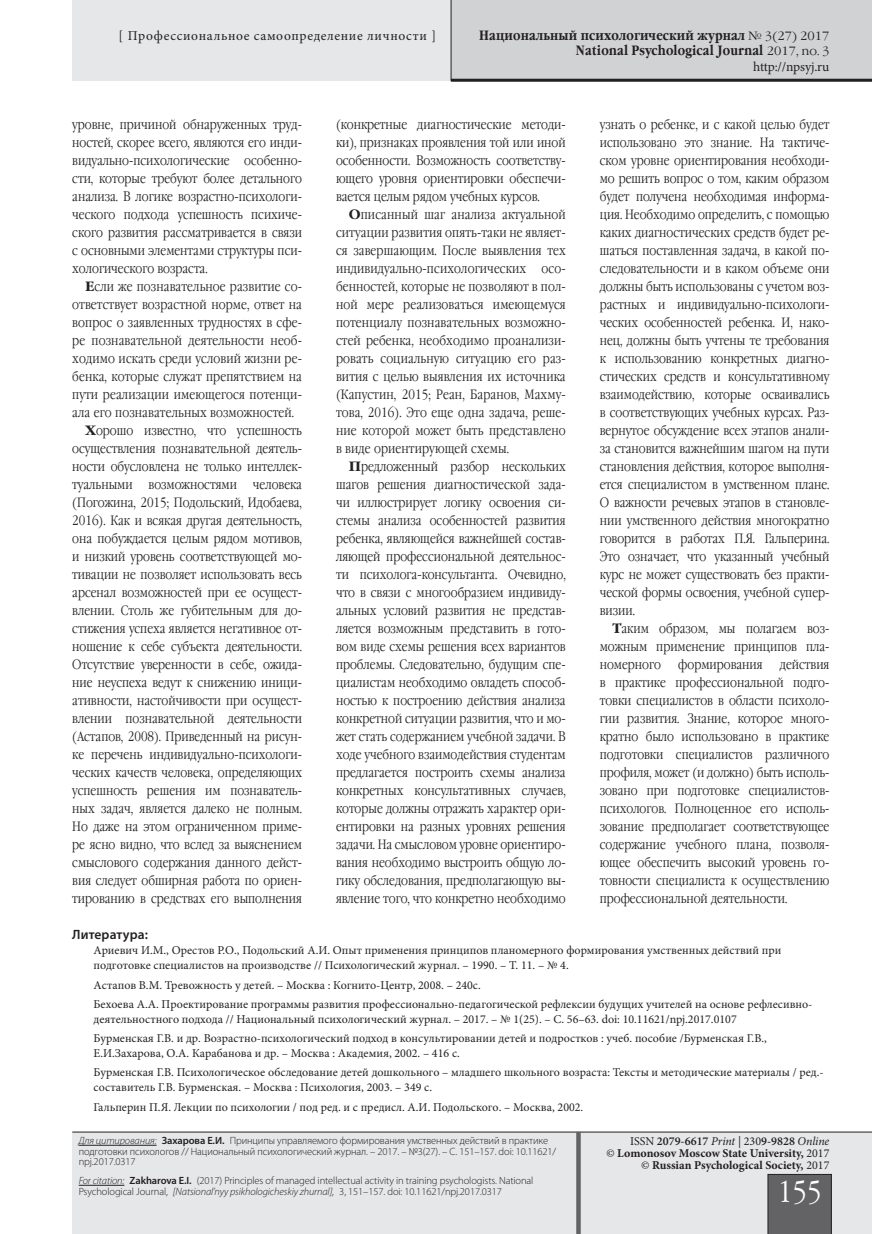
<style>
.page{position:relative;width:872px;height:1234px;background:#fff}
.page>*{position:absolute;margin:0;border:0;box-sizing:border-box;transform-origin:0 0}
.t1{font:30px "Garamond Narrow C";color:#fff}
.Main_text{font:13.5px/18px "Garamond Narrow C";color:#231f20;text-align:justify}
.t2{font:700 13.5px/15px "Garamond Narrow C";letter-spacing:.01em;color:#231f20;text-align:right}
.t3{font:13.5px "Minion Pro";letter-spacing:.05em;color:#231f20}
.t4{font:13.5px "Minion Pro";letter-spacing:-.015em;color:#231f20}
.SubHeader___2nd_leve{font:600 13.5px "Myriad Pro";letter-spacing:.01em;color:#231f20}
.Reference{font:12px/15px "Minion Pro";color:#231f20}
.t5{font:700 12px/12px "Minion Pro";color:#231f20;text-align:right}
.t6{font:300 10.5px/10.5px "Myriad Pro";letter-spacing:-.01em;color:#231f20}
.s1{font-family:"Garamond C";font-weight:400;font-size:12px}
.s2{font-family:"Garamond C";font-weight:700}
.s3{font-style:italic}
.s4{font-weight:600}
.s5{font-weight:400}
.s6{font-weight:400;font-style:italic}
</style>
<div class="page">
<div style="left:72px;top:0;width:800px;height:81px;background:#e6e7e9"></div>
<div style="left:451px;top:0;width:421px;height:81px;background:#d1d2d4"></div>
<div style="left:72px;top:1132px;width:800px;height:101px;background:#e6e7e9"></div>
<hr style="left:72px;top:1131px;width:800px;height:1px;background:#231f20">
<div style="left:767px;top:1173px;width:64px;height:60px;background:#636366"></div>
<hr style="left:451px;top:79px;width:421px;height:3px;background:#231f20">
<div style="left:576px;top:1131px;width:5px;height:102px;background:#636366"></div>
<hr style="left:451px;top:0;width:1px;height:81px;background:#231f20">
<hr style="left:79px;top:1144px;width:78px;height:1px;background:#231f20">
<hr style="left:79px;top:1184px;width:45px;height:1px;background:#231f20">
<p class="t3" style="left:119px;top:26px;width:319px">[ Профессиональное самоопределение личности ]</p>
<p class="t2" style="left:479px;top:28px;width:352px">Национальный психологический журнал <span class="s1">№ 3(27) 2017<br></span>National Psychological Journal <span class="s1">2017, no. 3</span></p>
<p class="t4" style="left:753px;top:57px;width:78px">http://npsyj.ru</p>
<p class="Main_text" style="left:72px;top:115px;width:231px">уровне, причиной обнаруженных труд&shy;ностей, скорее всего, являются его инди&shy;видуально-психологические особенно&shy;сти, которые требуют более детального анализа. В логике возрастно-психологи&shy;ческого подхода успешность психиче&shy;ского развития рассматривается в связи с основными элементами структуры пси&shy;хологического возраста.</p>
<p class="Main_text" style="left:72px;top:277px;width:231px;text-indent:13px"><span class="s2">Е</span>сли же познавательное развитие со&shy;ответствует возрастной норме, ответ на вопрос о заявленных трудностях в сфе&shy;ре познавательной деятельности необ&shy;ходимо искать среди условий жизни ре&shy;бенка, которые служат препятствием на пути реализации имеющегося потенци&shy;ала его познавательных возможностей.</p>
<p class="Main_text" style="left:72px;top:421px;width:231px;text-indent:13px"><span class="s2">Х</span>орошо известно, что успешность осуществления познавательной деятель&shy;ности обусловлена не только интеллек&shy;туальными возможностями человека (Погожина, 2015; Подольский, Идобаева, 2016). Как и всякая другая деятельность, она побуждается целым рядом мотивов, и низкий уровень соответствующей мо&shy;тивации не позволяет использовать весь арсенал возможностей при ее осущест&shy;влении. Столь же губительным для до&shy;стижения успеха является негативное от&shy;ношение к себе субъекта деятельности.<br>Отсутствие уверенности в себе, ожида&shy;ние неуспеха ведут к снижению иници&shy;ативности, настойчивости при осущест&shy;влении познавательной деятельности (Астапов, 2008). Приведенный на рисун&shy;ке перечень индивидуально-психологи&shy;ческих качеств человека, определяющих успешность решения им познаватель&shy;ных задач, является далеко не полным.<br>Но даже на этом ограниченном приме&shy;ре ясно видно, что вслед за выяснением смыслового содержания данного дейст&shy;вия следует обширная работа по ориен&shy;тированию в средствах его выполнения</p>
<p class="Main_text" style="left:336px;top:115px;width:231px">(конкретные диагностические методи&shy;ки), признаках проявления той или иной особенности. Возможность соответству&shy;ющего уровня ориентировки обеспечи&shy;вается целым рядом учебных курсов.</p>
<p class="Main_text" style="left:336px;top:205px;width:231px;text-indent:13px"><span class="s2">О</span>писанный шаг анализа актуальной ситуации развития опять-таки не являет&shy;ся завершающим. После выявления тех индивидуально-психологических осо&shy;бенностей, которые не позволяют в пол&shy;ной мере реализоваться имеющемуся потенциалу познавательных возможно&shy;стей ребенка, необходимо проанализи&shy;ровать социальную ситуацию его раз&shy;вития с целью выявления их источника (Капустин, 2015; Реан, Баранов, Махму&shy;това, 2016). Это еще одна задача, реше&shy;ние которой может быть представлено в виде ориентирующей схемы.</p>
<p class="Main_text" style="left:336px;top:457px;width:231px;text-indent:13px"><span class="s2">П</span>редложенный разбор нескольких шагов решения диагностической зада&shy;чи иллюстрирует логику освоения си&shy;стемы анализа особенностей развития ребенка, являющейся важнейшей состав&shy;ляющей профессиональной деятельнос&shy;ти психолога-консультанта. Очевидно, что в связи с многообразием индивиду&shy;альных условий развития не представ&shy;ляется возможным представить в гото&shy;вом виде схемы решения всех вариантов проблемы. Следовательно, будущим спе&shy;циалистам необходимо овладеть способ&shy;ностью к построению действия анализа конкретной ситуации развития, что и мо&shy;жет стать содержанием учебной задачи. В ходе учебного взаимодействия студентам предлагается построить схемы анализа конкретных консультативных случаев, которые должны отражать характер ори&shy;ентировки на разных уровнях решения задачи. На смысловом уровне ориентиро&shy;вания необходимо выстроить общую ло&shy;гику обследования, предполагающую вы&shy;явление того, что конкретно необходимо</p>
<p class="Main_text" style="left:600px;top:115px;width:231px">узнать о ребенке, и с какой целью будет использовано это знание. На тактиче&shy;ском уровне ориентирования необходи&shy;мо решить вопрос о том, каким образом будет получена необходимая информа&shy;ция. Необходимо определить, с помощью каких диагностических средств будет ре&shy;шаться поставленная задача, в какой по&shy;следовательности и в каком объеме они должны быть использованы с учетом воз&shy;растных и индивидуально-психологи&shy;ческих особенностей ребенка. И, нако&shy;нец, должны быть учтены те требования к использованию конкретных диагно&shy;стических средств и консультативному взаимодействию, которые осваивались в соответствующих учебных курсах. Раз&shy;вернутое обсуждение всех этапов анали&shy;за становится важнейшим шагом на пути становления действия, которое выполня&shy;ется специалистом в умственном плане.<br>О важности речевых этапов в становле&shy;нии умственного действия многократно говорится в работах П.Я. Гальперина.<br>Это означает, что указанный учебный курс не может существовать без практи&shy;ческой формы освоения, учебной супер&shy;визии.</p>
<p class="Main_text" style="left:600px;top:619px;width:231px;text-indent:13px"><span class="s2">Т</span>аким образом, мы полагаем воз&shy;можным применение принципов пла&shy;номерного</p>
<p class="Main_text" style="left:678px;top:655px;width:86px">формирования</p>
<p class="Main_text" style="left:600px;top:655px;width:231px;text-indent:180px">действия в практике профессиональной подго&shy;товки специалистов в области психоло&shy;гии развития. Знание, которое много&shy;кратно было использовано в практике подготовки специалистов различного профиля, может (и должно) быть исполь&shy;зовано при подготовке специалистов&shy;психологов. Полноценное его исполь&shy;зование предполагает соответствующее содержание учебного плана, позволя&shy;ющее обеспечить высокий уровень го&shy;товности специалиста к осуществлению профессиональной деятельности.</p>
<p class="SubHeader___2nd_leve" style="left:72px;top:925px;width:77px">Литература:</p>
<p class="Reference" style="left:94px;top:942px;width:689px">Ариевич И.М., Орестов Р.О., Подольский А.И. Опыт применения принципов планомерного формирования умственных действий при подготовке специалистов на производстве // Психологический журнал. – 1990. – Т. 11. – № 4.</p>
<p class="Reference" style="left:94px;top:977px;width:389px">Астапов В.М. Тревожность у детей. – Москва : Когнито-Центр, 2008. – 240с.</p>
<p class="Reference" style="left:94px;top:996px;width:720px">Бехоева А.А. Проектирование программы развития профессионально-педагогической рефлексии будущих учителей на основе рефлесивно&shy;деятельностного подхода // Национальный психологический журнал. – 2017. – № 1(25). – С. 56–63. doi: 10.11621/npj.2017.0107</p>
<p class="Reference" style="left:94px;top:1030px;width:675px">Бурменская Г.В. и др. Возрастно-психологический подход в консультировании детей и подростков : учеб. пособие /Бурменская Г.В.,<br>Е.И.Захарова, О.А. Карабанова и др. – Москва : Академия, 2002. – 416 с.</p>
<p class="Reference" style="left:94px;top:1064px;width:731px">Бурменская Г.В. Психологическое обследование детей дошкольного – младшего школьного возраста: Тексты и методические материалы / ред.- составитель Г.В. Бурменская. – Москва : Психология, 2003. – 349 с.</p>
<p class="Reference" style="left:94px;top:1099px;width:491px">Гальперин П.Я. Лекции по психологии / под ред. и с предисл. А.И. Подольского. – Москва, 2002.</p>
<p class="t6" style="left:79px;top:1134px;width:479px"><span class="s3">Для цитирования:</span> <span class="s4">Захарова Е.И.</span> Принципы управляемого формирования умственных действий в практике подготовки психологов // Национальный психологический журнал. – 2017. – №3(27). – С. 151–157. doi: 10.11621/ npj.2017.0317</p>
<p class="t6" style="left:79px;top:1174px;width:456px"><span class="s3">For citation:</span> <span class="s4">Zakharova E.I.</span> (2017) Principles of managed intellectual activity in training psychologists. National<br>Psychological Journal, <span class="s3">[Natsional’nyy psikhologicheskiy zhurnal],</span> 3, 151–157. doi: 10.11621/npj.2017.0317</p>
<p class="t5" style="left:606px;top:1134px;width:225px"><span class="s5">ISSN</span> <span class="s4">2079-6617</span> <span class="s6">Print</span> <span class="s5">| 230</span><span class="s4">9-9828</span> <span class="s6">Online<br>©</span> Lomonosov Moscow State University, <span class="s5">2017 ©</span> Russian Psychological Society, <span class="s5">2017</span></p>
<h1 class="t1" style="left:777px;top:1175px;width:45px">155</h1>
</div>
